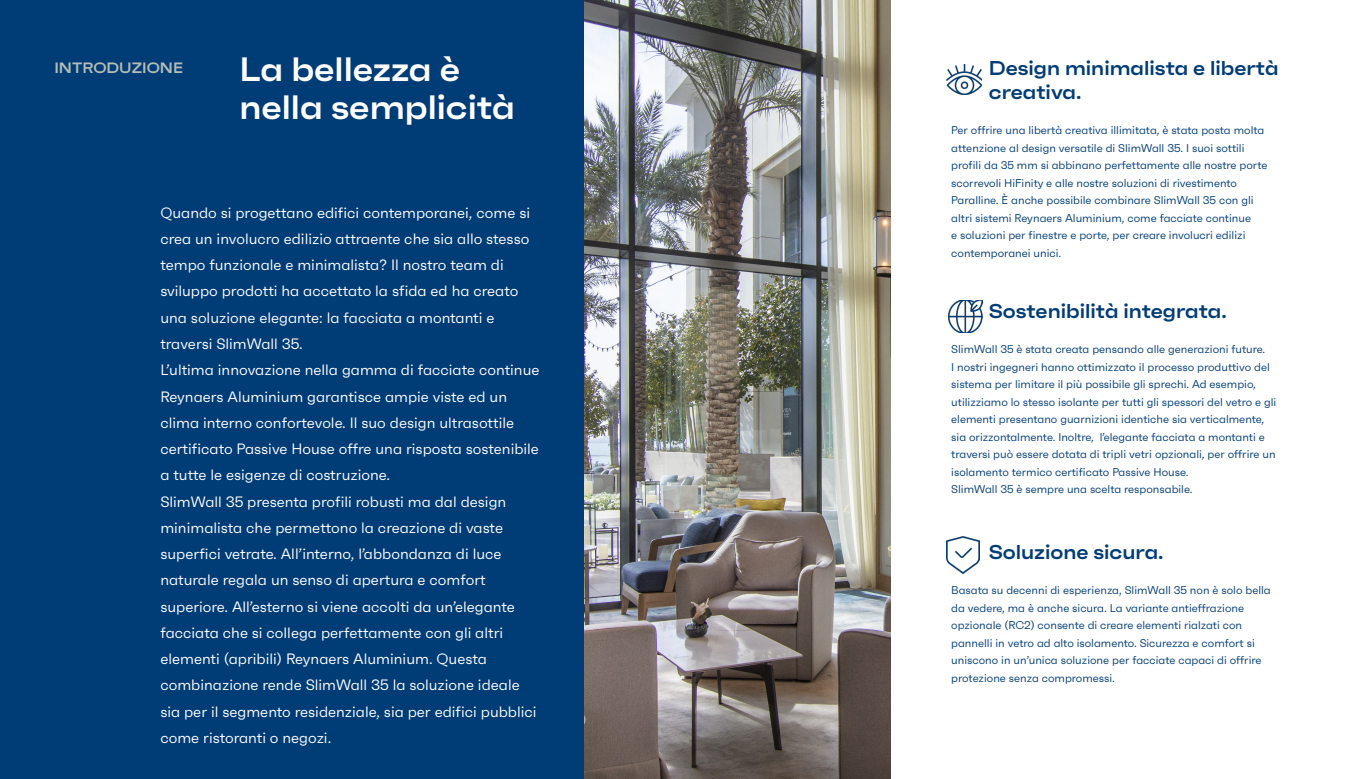
<style>
.page{position:relative;width:1369px;height:779px;background:#fff}
.page>*{position:absolute;margin:0;border:0;box-sizing:border-box;transform-origin:0 0}
.t1{font:600 expanded 33.75px/37.5px "Faktum";color:#fff}
.t2{font:600 expanded 20px/24px "Faktum";color:#003c76}
.t3{font:15px/26.2px "Faktum";color:#fff}
.t4{font:600 expanded 15px "Faktum";color:#b4bdb6}
.t5{font:11.25px/17.5px "Faktum";color:#003c76}
</style>
<div class="page">
<div style="left:0;top:0;width:891px;height:779px;background:#003c76"></div>
<img style="left:948px;top:300px;width:34px;height:33px">
<img style="left:946px;top:64px;width:35px;height:30px">
<img style="left:947px;top:537px;width:32px;height:36px">
<img style="left:584px;top:0;width:307px;height:779px">
<p class="t4" style="left:54px;top:58px;width:130px">INTRODUZIONE</p>
<p class="t1" style="left:239px;top:50px;width:277px">La bellezza è nella semplicità</p>
<p class="t3" style="left:160px;top:199px;width:371px">Quando si progettano edifici contemporanei, come si crea un involucro edilizio attraente che sia allo stesso tempo funzionale e minimalista? Il nostro team di sviluppo prodotti ha accettato la sfida ed ha creato una soluzione elegante: la facciata a montanti e traversi SlimWall 35.</p>
<p class="t3" style="left:160px;top:357px;width:381px">L’ultima innovazione nella gamma di facciate continue Reynaers Aluminium garantisce ampie viste ed un clima interno confortevole. Il suo design ultrasottile certificato Passive House offre una risposta sostenibile a tutte le esigenze di costruzione.</p>
<p class="t3" style="left:160px;top:488px;width:378px">SlimWall 35 presenta profili robusti ma dal design minimalista che permettono la creazione di vaste superfici vetrate. All’interno, l’abbondanza di luce naturale regala un senso di apertura e comfort superiore. All’esterno si viene accolti da un’elegante facciata che si collega perfettamente con gli altri elementi (apribili) Reynaers Aluminium. Questa combinazione rende SlimWall 35 la soluzione ideale sia per il segmento residenziale, sia per edifici pubblici come ristoranti o negozi.</p>
<p class="t2" style="left:989px;top:56px;width:291px">Design minimalista e libertà creativa.</p>
<p class="t5" style="left:951px;top:122px;width:318px">Per offrire una libertà creativa illimitata, è stata posta molta attenzione al design versatile di SlimWall 35. I suoi sottili profili da 35 mm si abbinano perfettamente alle nostre porte scorrevoli HiFinity e alle nostre soluzioni di rivestimento Paralline. È anche possibile combinare SlimWall 35 con gli altri sistemi Reynaers Aluminium, come facciate continue<br>e soluzioni per finestre e porte, per creare involucri edilizi contemporanei unici.</p>
<p class="t2" style="left:989px;top:299px;width:239px">Sostenibilità integrata.</p>
<p class="t5" style="left:951px;top:341px;width:327px">SlimWall 35 è stata creata pensando alle generazioni future.<br>I nostri ingegneri hanno ottimizzato il processo produttivo del sistema per limitare il più possibile gli sprechi. Ad esempio, utilizziamo lo stesso isolante per tutti gli spessori del vetro e gli elementi presentano guarnizioni identiche sia verticalmente, sia orizzontalmente. Inoltre, l’elegante facciata a montanti e traversi può essere dotata di tripli vetri opzionali, per offrire un isolamento termico certificato Passive House.<br>SlimWall 35 è sempre una scelta responsabile.</p>
<p class="t2" style="left:989px;top:539px;width:176px">Soluzione sicura.</p>
<p class="t5" style="left:951px;top:581px;width:321px">Basata su decenni di esperienza, SlimWall 35 non è solo bella da vedere, ma è anche sicura. La variante antieffrazione opzionale (RC2) consente di creare elementi rialzati con pannelli in vetro ad alto isolamento. Sicurezza e comfort si uniscono in un’unica soluzione per facciate capaci di offrire protezione senza compromessi.</p>
</div>
